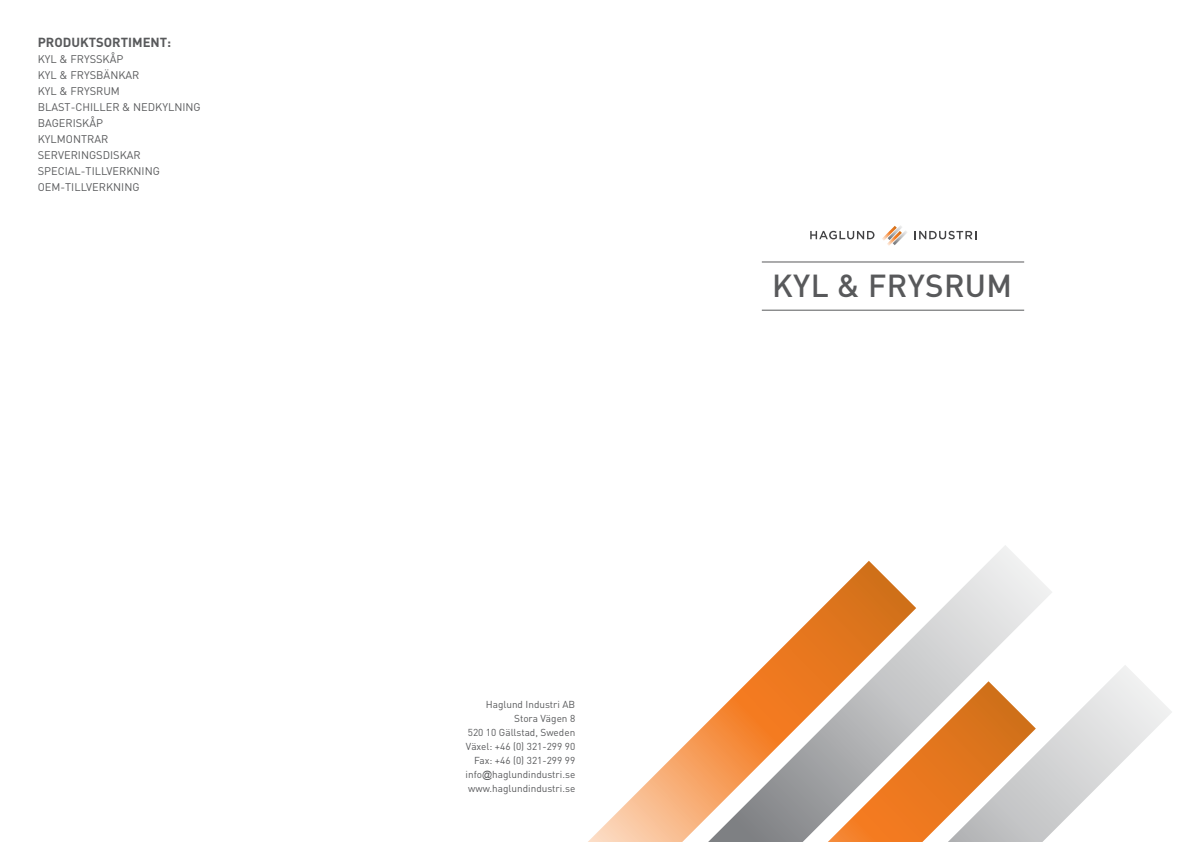
<style>
.page{position:relative;width:1191px;height:842px;background:#fff}
.page>*{position:absolute;margin:0;border:0;box-sizing:border-box;transform-origin:0 0}
.t1{font:500 31.4px "DIN";letter-spacing:.01em;color:#58595b}
.t2{font:700 13px "DIN";color:#58595b}
.t3{font:11px/16px "DIN";color:#58595b}
.t4{font:10px/14px "DIN";color:#58595b;text-align:right}
.s1{font-family:"Arial"}
</style>
<div class="page">
<svg style="left:810px;top:231px;width:64px;height:8px"></svg>
<svg style="left:914px;top:231px;width:62px;height:8px"></svg>
<svg style="left:882px;top:226px;width:25px;height:20px"></svg>
<hr style="left:762px;top:310px;width:262px;height:1px;background:#58595b">
<hr style="left:762px;top:262px;width:262px;height:1px;background:#58595b">
<svg style="left:588px;top:722px;width:120px;height:120px"></svg>
<svg style="left:1052px;top:665px;width:120px;height:167px"></svg>
<svg style="left:708px;top:545px;width:344px;height:297px"></svg>
<p class="t2" style="left:38px;top:34px;width:135px">PRODUKTSORTIMENT:</p>
<p class="t3" style="left:38px;top:51px;width:164px">KYL &amp; FRYSSKÅP<br>KYL &amp; FRYSBÄNKAR<br>KYL &amp; FRYSRUM<br>BLAST-CHILLER &amp; NEDKYLNING<br>BAGERISKÅP<br>KYLMONTRAR<br>SERVERINGSDISKAR<br>SPECIAL-TILLVERKNING<br>OEM-TILLVERKNING</p>
<p class="t4" style="left:465px;top:697px;width:111px">Haglund Industri AB<br>Stora Vägen 8<br>520 10 Gällstad, Sweden<br>Växel: +46 (0) 321-299 90<br>Fax: +46 (0) 321-299 99 info<span class="s1">@</span>haglundindustri.se www.haglundindustri.se</p>
<h1 class="t1" style="left:772px;top:266px;width:241px">KYL &amp; FRYSRUM</h1>
</div>
